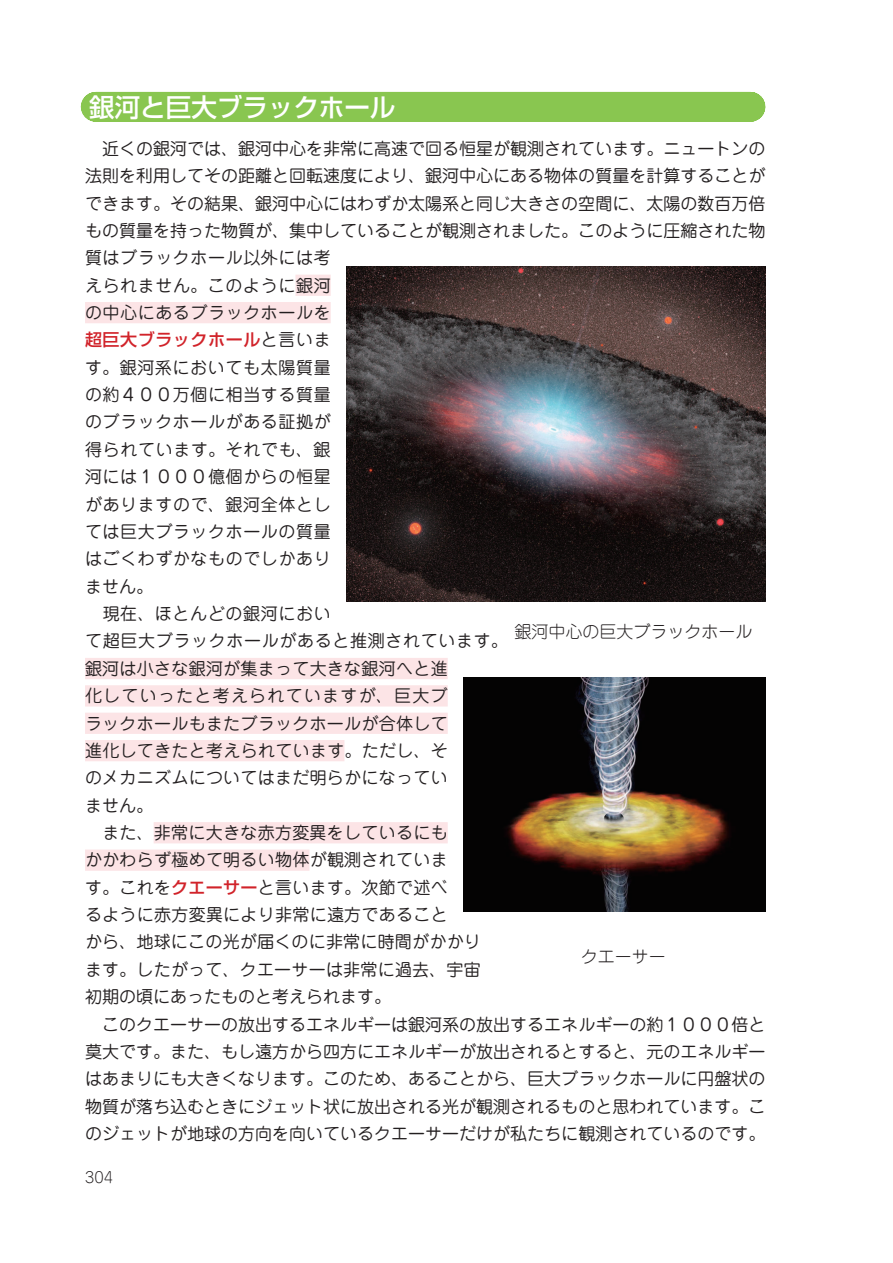
<style>
.page{position:relative;width:893px;height:1263px;background:#fff}
.page>*{position:absolute;margin:0;border:0;box-sizing:border-box;transform-origin:0 0}
.t1{font:500 25.5px "Shin Go Pro";color:#fff}
.t2{font:16.95px/27.3px "Jun 201 Pro";letter-spacing:.015em;color:#231f20}
.t3{font:300 16.95px "Jun 101 Pro";color:#231f20}
.t4{font:500 16.95px "Shin Go Pro";letter-spacing:.035em;color:#d1232a}
.t5{font:300 14.85px "Jun 101 Pro";color:#231f20}
.s1{font-family:"Jun 201 Pro";font-weight:400;color:#231f20}
.s2{font-family:"Shin Go Pro";font-weight:500;color:#d1232a}
</style>
<div class="page">
<div style="left:96px;top:92px;width:654px;height:30px;background:#89c650"></div>
<div style="left:295px;top:275px;width:36px;height:21px;background:#fce4e6"></div>
<div style="left:85px;top:302px;width:246px;height:21px;background:#fce4e6"></div>
<div style="left:85px;top:658px;width:363px;height:21px;background:#fce4e6"></div>
<div style="left:85px;top:685px;width:363px;height:21px;background:#fce4e6"></div>
<div style="left:85px;top:713px;width:363px;height:21px;background:#fce4e6"></div>
<div style="left:85px;top:740px;width:259px;height:21px;background:#fce4e6"></div>
<div style="left:154px;top:822px;width:294px;height:21px;background:#fce4e6"></div>
<div style="left:85px;top:849px;width:224px;height:22px;background:#fce4e6"></div>
<img style="left:347px;top:266px;width:418px;height:336px">
<img style="left:463px;top:678px;width:302px;height:233px">
<h1 class="t1" style="left:89px;top:86px;width:308px">銀河と巨大ブラックホール</h1>
<p class="t2" style="left:85px;top:133px;width:682px">　近くの銀河では、銀河中心を非常に高速で回る恒星が観測されています。ニュートンの法則を利用してその距離と回転速度により、銀河中心にある物体の質量を計算することができます。その結果、銀河中心にはわずか太陽系と同じ大きさの空間に、太陽の数百万倍もの質量を持った物質が、集中していることが観測されました。このように圧縮された物質はブラックホール以外には考<br>えられません。このように銀河<br>の中心にあるブラックホールを</p>
<p class="t4" style="left:85px;top:326px;width:247px">超巨大ブラックホール<span class="s1">と言いま</span></p>
<p class="t2" style="left:85px;top:352px;width:682px">す。銀河系においても太陽質量<br>の約４００万個に相当する質量<br>のブラックホールがある証拠が<br>得られています。それでも、銀<br>河には１０００億個からの恒星<br>がありますので、銀河全体とし<br>ては巨大ブラックホールの質量<br>はごくわずかなものでしかあり<br>ません。<br>　現在、ほとんどの銀河におい<br>て超巨大ブラックホールがあると推測されています。<br>銀河は小さな銀河が集まって大きな銀河へと進<br>化していったと考えられていますが、巨大ブ<br>ラックホールもまたブラックホールが合体して<br>進化してきたと考えられています。ただし、そ<br>のメカニズムについてはまだ明らかになってい<br>ません。<br>　また、非常に大きな赤方変異をしているにも<br>かかわらず極めて明るい物体が観測されていま<br>す。これを<span class="s2">クエーサー</span>と言います。次節で述べ<br>るように赤方変異により非常に遠方であること<br>から、地球にこの光が届くのに非常に時間がかかり<br>ます。したがって、クエーサーは非常に過去、宇宙<br>初期の頃にあったものと考えられます。<br>　このクエーサーの放出するエネルギーは銀河系の放出するエネルギーの約１０００倍と莫大です。また、もし遠方から四方にエネルギーが放出されるとすると、元のエネルギーはあまりにも大きくなります。このため、あることから、巨大ブラックホールに円盤状の物質が落ち込むときにジェット状に放出される光が観測されるものと思われています。このジェットが地球の方向を向いているクエーサーだけが私たちに観測されているのです。</p>
<p class="t3" style="left:514px;top:618px;width:240px">銀河中心の巨大ブラックホール</p>
<p class="t3" style="left:581px;top:943px;width:87px">クエーサー</p>
<p class="t5" style="left:85px;top:1165px;width:30px">304</p>
</div>
